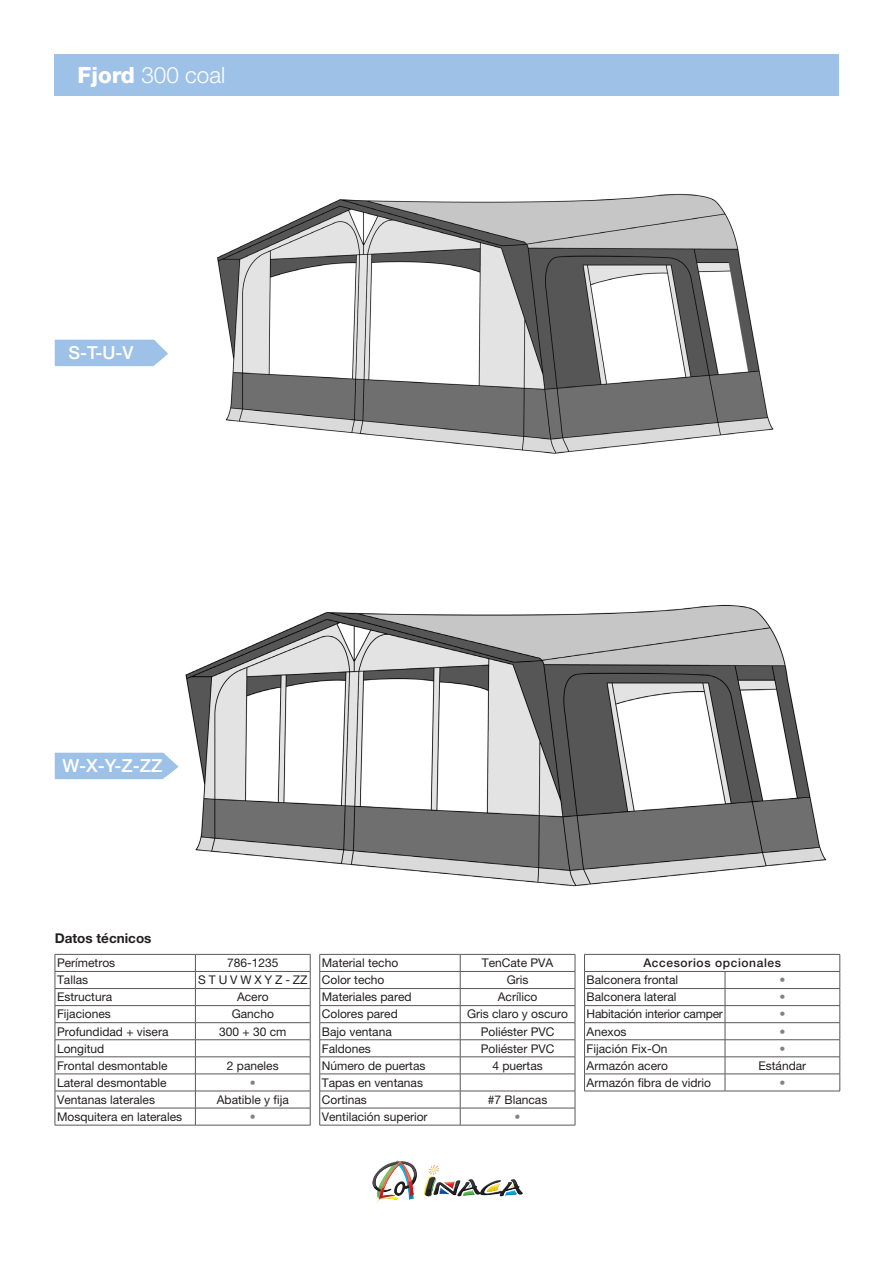
<style>
.page{position:relative;width:893px;height:1263px;background:#fff}
.page>*{position:absolute;margin:0;border:0;box-sizing:border-box;transform-origin:0 0}
.t1{font:300 22.5px "Helvetica Neue LT Pro";color:#fff}
.t2{font:500 18px "Helvetica Neue LT Pro";color:#fff}
.t3{font:700 13.5px "Helvetica Neue LT Pro";color:#231f20}
.t4{font:12px "Helvetica Neue LT Pro";color:#231f20}
.t5{font:12px "Helvetica Neue LT Pro";letter-spacing:-.02em;color:#231f20}
.t6{font:500 12px "Helvetica Neue LT Pro";letter-spacing:.05em;color:#231f20}
.t7{font:12px "Helvetica Neue LT Pro";color:#808285}
.s1{font-weight:800}
</style>
<div class="page">
<img style="left:217px;top:193px;width:557px;height:261px">
<img style="left:155px;top:604px;width:672px;height:283px">
<div style="left:55px;top:340px;width:113px;height:26px;background:#9ec1e7"></div>
<div style="left:55px;top:753px;width:124px;height:26px;background:#9ec1e7"></div>
<div style="left:55px;top:54px;width:784px;height:42px;background:#9ec1e7"></div>
<img style="left:372px;top:1160px;width:151px;height:43px">
<hr style="left:55px;top:954px;width:140px;height:1px;background:#57585a">
<hr style="left:195px;top:954px;width:115px;height:1px;background:#57585a">
<hr style="left:55px;top:971px;width:140px;height:1px;background:#57585a">
<hr style="left:195px;top:971px;width:115px;height:1px;background:#57585a">
<hr style="left:55px;top:988px;width:140px;height:1px;background:#57585a">
<hr style="left:195px;top:988px;width:115px;height:1px;background:#57585a">
<hr style="left:55px;top:1005px;width:140px;height:1px;background:#57585a">
<hr style="left:195px;top:1005px;width:115px;height:1px;background:#57585a">
<hr style="left:55px;top:1022px;width:140px;height:1px;background:#57585a">
<hr style="left:195px;top:1022px;width:115px;height:1px;background:#57585a">
<hr style="left:55px;top:1039px;width:140px;height:1px;background:#57585a">
<hr style="left:195px;top:1039px;width:115px;height:1px;background:#57585a">
<hr style="left:55px;top:1056px;width:140px;height:1px;background:#57585a">
<hr style="left:195px;top:1056px;width:115px;height:1px;background:#57585a">
<hr style="left:55px;top:1074px;width:140px;height:1px;background:#57585a">
<hr style="left:195px;top:1074px;width:115px;height:1px;background:#57585a">
<hr style="left:55px;top:1091px;width:140px;height:1px;background:#57585a">
<hr style="left:195px;top:1091px;width:115px;height:1px;background:#57585a">
<hr style="left:55px;top:1108px;width:140px;height:1px;background:#57585a">
<svg style="left:55px;top:954px;width:1px;height:171px"></svg>
<hr style="left:195px;top:1108px;width:115px;height:1px;background:#57585a">
<svg style="left:195px;top:954px;width:1px;height:171px"></svg>
<svg style="left:310px;top:954px;width:1px;height:171px"></svg>
<hr style="left:55px;top:1125px;width:140px;height:1px;background:#57585a">
<hr style="left:195px;top:1125px;width:115px;height:1px;background:#57585a">
<hr style="left:320px;top:954px;width:140px;height:1px;background:#57585a">
<hr style="left:460px;top:954px;width:115px;height:1px;background:#57585a">
<hr style="left:320px;top:971px;width:140px;height:1px;background:#57585a">
<hr style="left:460px;top:971px;width:115px;height:1px;background:#57585a">
<hr style="left:320px;top:988px;width:140px;height:1px;background:#57585a">
<hr style="left:460px;top:988px;width:115px;height:1px;background:#57585a">
<hr style="left:320px;top:1005px;width:140px;height:1px;background:#57585a">
<hr style="left:460px;top:1005px;width:115px;height:1px;background:#57585a">
<hr style="left:320px;top:1022px;width:140px;height:1px;background:#57585a">
<hr style="left:460px;top:1022px;width:115px;height:1px;background:#57585a">
<hr style="left:320px;top:1039px;width:140px;height:1px;background:#57585a">
<hr style="left:460px;top:1039px;width:115px;height:1px;background:#57585a">
<hr style="left:320px;top:1056px;width:140px;height:1px;background:#57585a">
<hr style="left:460px;top:1056px;width:115px;height:1px;background:#57585a">
<hr style="left:320px;top:1074px;width:140px;height:1px;background:#57585a">
<hr style="left:460px;top:1074px;width:115px;height:1px;background:#57585a">
<hr style="left:320px;top:1091px;width:140px;height:1px;background:#57585a">
<hr style="left:460px;top:1091px;width:115px;height:1px;background:#57585a">
<hr style="left:320px;top:1108px;width:140px;height:1px;background:#57585a">
<svg style="left:319px;top:954px;width:1px;height:171px"></svg>
<hr style="left:460px;top:1108px;width:115px;height:1px;background:#57585a">
<svg style="left:460px;top:954px;width:1px;height:171px"></svg>
<svg style="left:575px;top:954px;width:1px;height:171px"></svg>
<hr style="left:460px;top:1125px;width:115px;height:1px;background:#57585a">
<hr style="left:320px;top:1125px;width:140px;height:1px;background:#57585a">
<hr style="left:725px;top:988px;width:115px;height:1px;background:#57585a">
<hr style="left:725px;top:1005px;width:115px;height:1px;background:#57585a">
<hr style="left:725px;top:1022px;width:115px;height:1px;background:#57585a">
<hr style="left:725px;top:1039px;width:115px;height:1px;background:#57585a">
<hr style="left:725px;top:1056px;width:115px;height:1px;background:#57585a">
<hr style="left:725px;top:1074px;width:115px;height:1px;background:#57585a">
<svg style="left:725px;top:972px;width:1px;height:119px"></svg>
<hr style="left:725px;top:1091px;width:115px;height:1px;background:#57585a">
<hr style="left:725px;top:971px;width:115px;height:1px;background:#57585a">
<hr style="left:584px;top:954px;width:141px;height:1px;background:#57585a">
<hr style="left:725px;top:954px;width:115px;height:1px;background:#57585a">
<svg style="left:839px;top:954px;width:1px;height:137px"></svg>
<hr style="left:584px;top:971px;width:141px;height:1px;background:#57585a">
<hr style="left:584px;top:988px;width:141px;height:1px;background:#57585a">
<hr style="left:584px;top:1005px;width:141px;height:1px;background:#57585a">
<hr style="left:584px;top:1022px;width:141px;height:1px;background:#57585a">
<hr style="left:584px;top:1039px;width:141px;height:1px;background:#57585a">
<hr style="left:584px;top:1056px;width:141px;height:1px;background:#57585a">
<hr style="left:584px;top:1074px;width:141px;height:1px;background:#57585a">
<svg style="left:584px;top:954px;width:1px;height:137px"></svg>
<hr style="left:584px;top:1091px;width:141px;height:1px;background:#57585a">
<p class="t1" style="left:78px;top:61px;width:149px"><span class="s1">Fjord</span> 300 coal</p>
<p class="t2" style="left:69px;top:342px;width:67px">S-T-U-V</p>
<p class="t2" style="left:63px;top:755px;width:101px">W-X-Y-Z-ZZ</p>
<p class="t3" style="left:55px;top:930px;width:98px">Datos técnicos</p>
<p class="t4" style="left:57px;top:956px;width:60px">Perímetros</p>
<p class="t4" style="left:227px;top:956px;width:53px">786-1235</p>
<p class="t4" style="left:57px;top:973px;width:33px">Tallas</p>
<p class="t4" style="left:198px;top:973px;width:111px">S T U V W X Y Z - ZZ</p>
<p class="t4" style="left:57px;top:990px;width:57px">Estructura</p>
<p class="t4" style="left:237px;top:990px;width:33px">Acero</p>
<p class="t4" style="left:57px;top:1007px;width:55px">Fijaciones</p>
<p class="t4" style="left:232px;top:1007px;width:44px">Gancho</p>
<p class="t4" style="left:57px;top:1024px;width:113px">Profundidad + visera</p>
<p class="t4" style="left:219px;top:1024px;width:69px">300 + 30 cm</p>
<p class="t4" style="left:57px;top:1041px;width:49px">Longitud</p>
<p class="t4" style="left:57px;top:1058px;width:112px">Frontal desmontable</p>
<p class="t4" style="left:227px;top:1058px;width:53px">2 paneles</p>
<p class="t4" style="left:57px;top:1075px;width:111px">Lateral desmontable</p>
<p class="t7" style="left:250px;top:1075px;width:7px">•</p>
<p class="t4" style="left:57px;top:1092px;width:100px">Ventanas laterales</p>
<p class="t4" style="left:217px;top:1092px;width:74px">Abatible y fija</p>
<p class="t4" style="left:57px;top:1109px;width:127px">Mosquitera en laterales</p>
<p class="t7" style="left:250px;top:1109px;width:7px">•</p>
<p class="t4" style="left:322px;top:956px;width:78px">Material techo</p>
<p class="t4" style="left:482px;top:956px;width:73px">TenCate PVA</p>
<p class="t4" style="left:322px;top:973px;width:64px">Color techo</p>
<p class="t4" style="left:507px;top:973px;width:23px">Gris</p>
<p class="t4" style="left:322px;top:990px;width:91px">Materiales pared</p>
<p class="t4" style="left:498px;top:990px;width:41px">Acrílico</p>
<p class="t4" style="left:322px;top:1007px;width:77px">Colores pared</p>
<p class="t4" style="left:467px;top:1007px;width:103px">Gris claro y oscuro</p>
<p class="t4" style="left:322px;top:1024px;width:72px">Bajo ventana</p>
<p class="t4" style="left:481px;top:1024px;width:75px">Poliéster PVC</p>
<p class="t4" style="left:322px;top:1041px;width:51px">Faldones</p>
<p class="t4" style="left:481px;top:1041px;width:75px">Poliéster PVC</p>
<p class="t4" style="left:322px;top:1058px;width:105px">Número de puertas</p>
<p class="t4" style="left:492px;top:1058px;width:52px">4 puertas</p>
<p class="t4" style="left:322px;top:1075px;width:103px">Tapas en ventanas</p>
<p class="t4" style="left:322px;top:1092px;width:47px">Cortinas</p>
<p class="t4" style="left:488px;top:1092px;width:61px">#7 Blancas</p>
<p class="t4" style="left:322px;top:1109px;width:107px">Ventilación superior</p>
<p class="t7" style="left:515px;top:1109px;width:7px">•</p>
<p class="t6" style="left:643px;top:956px;width:139px">Accesorios opcionales</p>
<p class="t4" style="left:587px;top:973px;width:93px">Balconera frontal</p>
<p class="t7" style="left:779px;top:973px;width:7px">•</p>
<p class="t4" style="left:587px;top:990px;width:91px">Balconera lateral</p>
<p class="t7" style="left:779px;top:990px;width:7px">•</p>
<p class="t5" style="left:587px;top:1007px;width:138px">Habitación interior camper</p>
<p class="t7" style="left:779px;top:1007px;width:7px">•</p>
<p class="t4" style="left:587px;top:1024px;width:41px">Anexos</p>
<p class="t7" style="left:779px;top:1024px;width:7px">•</p>
<p class="t4" style="left:587px;top:1041px;width:82px">Fijación Fix-On</p>
<p class="t7" style="left:779px;top:1041px;width:7px">•</p>
<p class="t4" style="left:587px;top:1058px;width:83px">Armazón acero</p>
<p class="t4" style="left:758px;top:1058px;width:49px">Estándar</p>
<p class="t4" style="left:587px;top:1075px;width:126px">Armazón fibra de vidrio</p>
<p class="t7" style="left:779px;top:1075px;width:7px">•</p>
</div>
